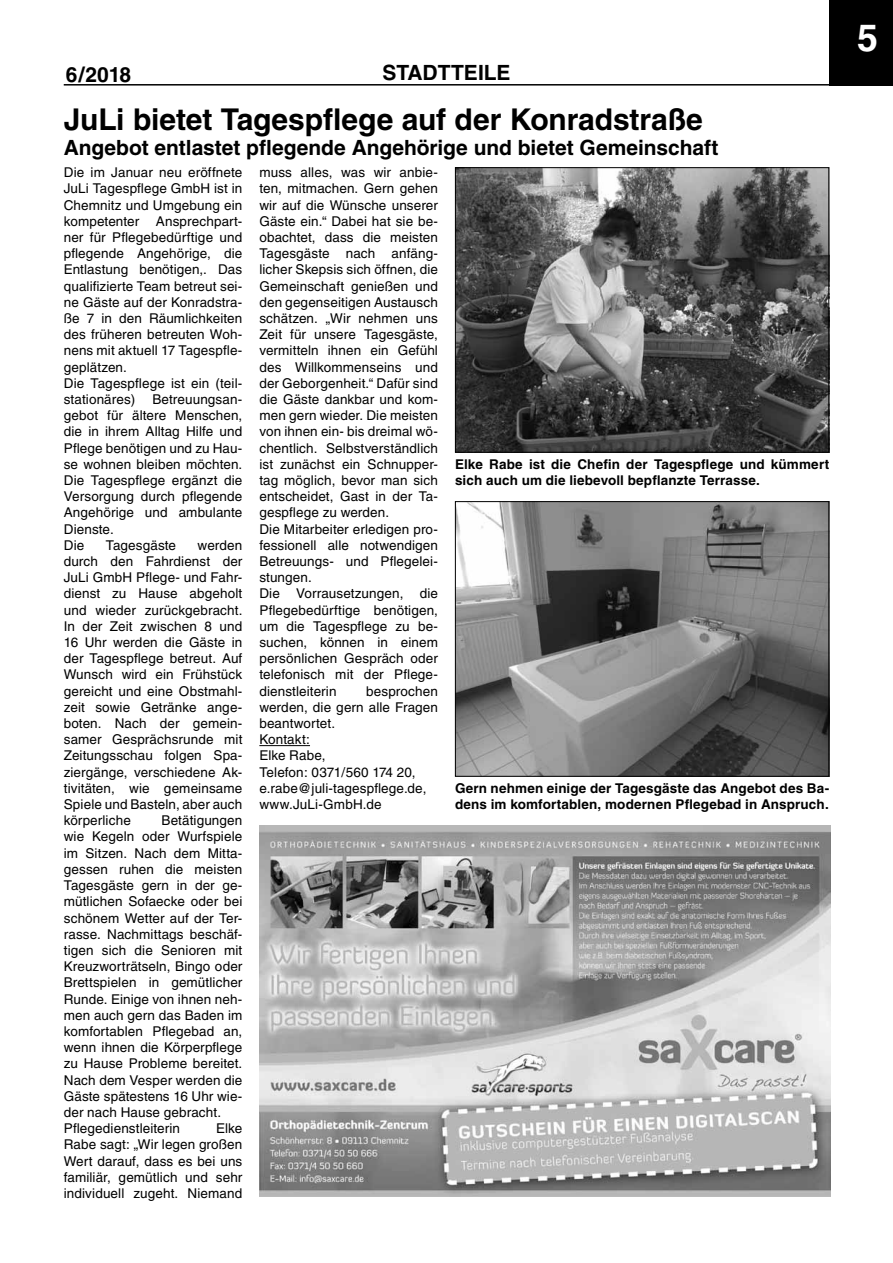
<style>
.page{position:relative;width:893px;height:1263px;background:#fff}
.page>*{position:absolute;margin:0;border:0;box-sizing:border-box;transform-origin:0 0}
.t1{font:700 37.5px "Helvetica";color:#fff}
.t2{font:700 30px "Helvetica";letter-spacing:-.005em;color:#000}
.t3{font:700 21px "Helvetica";letter-spacing:-.005em;color:#000}
.t4{font:13.5px/16.2px "Helvetica";letter-spacing:.01em;color:#000}
.t5{font:700 13.5px/16.2px "Helvetica";letter-spacing:.01em;color:#000}
</style>
<div class="page">
<div style="left:829px;top:0;width:64px;height:86px;background:#000"></div>
<hr style="left:64px;top:84px;width:765px;height:2px;background:#000">
<img style="left:259px;top:825px;width:571px;height:371px">
<hr style="left:259px;top:745px;width:51px;height:1px;background:#000">
<img style="left:457px;top:169px;width:370px;height:282px">
<div style="left:455px;top:167px;width:374px;height:286px;border:1px solid #000"></div>
<img style="left:457px;top:503px;width:370px;height:272px">
<div style="left:455px;top:501px;width:374px;height:276px;border:1px solid #000"></div>
<h3 class="t3" style="left:66px;top:62px;width:67px">6/2018</h3>
<h3 class="t3" style="left:382px;top:60px;width:14px">stadttei</h3>
<h3 class="t3" style="left:484px;top:60px;width:26px">le</h3>
<h2 class="t2" style="left:64px;top:101px;width:640px">JuLi bietet Tagespflege auf der Konradstraße</h2>
<h3 class="t3" style="left:64px;top:135px;width:656px">Angebot entlastet pflegende Angehörige und bietet Gemeinschaft</h3>
<p class="t4" style="left:259px;top:164px;width:180px">muss alles, was wir anbie&shy;ten, mitmachen. Gern gehen wir auf die Wünsche unserer<br>Gäste ein.“ Dabei hat sie be&shy;obachtet, dass die meisten<br>Tagesgäste nach anfäng&shy;licher Skepsis sich öffnen, die<br>Gemeinschaft genießen und den gegenseitigen Austausch schätzen. „Wir nehmen uns<br>Zeit für unsere Tagesgäste, vermitteln ihnen ein Gefühl des Willkommenseins und der Geborgenheit.“ Dafür sind die Gäste dankbar und kom&shy;men gern wieder. Die meisten von ihnen ein- bis dreimal wö&shy;chentlich. Selbstverständlich ist zunächst ein Schnupper&shy;tag möglich, bevor man sich entscheidet, Gast in der Ta&shy;gespflege zu werden.<br>Die Mitarbeiter erledigen pro&shy;fessionell alle notwendigen<br>Betreuungs- und Pflegelei&shy;stungen.<br>Die Vorrausetzungen, die<br>Pflegebedürftige benötigen, um die Tagespflege zu be&shy;suchen, können in einem persönlichen Gespräch oder telefonisch mit der Pflege&shy;dienstleiterin</p>
<p class="t4" style="left:64px;top:164px;width:180px">Die im Januar neu eröffnete<br>JuLi Tagespflege GmbH ist in<br>Chemnitz und Umgebung ein kompetenter Ansprechpart&shy;ner für Pflegebedürftige und pflegende Angehörige, die<br>Entlastung benötigen,. Das qualifizierte Team betreut sei&shy;ne Gäste auf der Konradstra&shy;ße 7 in den Räumlichkeiten des früheren betreuten Woh&shy;nens mit aktuell 17 Tagespfle&shy;geplätzen.<br>Die Tagespflege ist ein (teil&shy;stationäres)</p>
<p class="t4" style="left:64px;top:391px;width:180px;text-indent:89px">Betreuungsan&shy;gebot für ältere Menschen, die in ihrem Alltag Hilfe und<br>Pflege benötigen und zu Hau&shy;se wohnen bleiben möchten.<br>Die Tagespflege ergänzt die<br>Versorgung durch pflegende<br>Angehörige und ambulante<br>Dienste.<br>Die</p>
<p class="t5" style="left:455px;top:456px;width:376px">Elke Rabe ist die Chefin der Tagespflege und kümmert sich auch um die liebevoll bepflanzte Terrasse.</p>
<p class="t4" style="left:64px;top:537px;width:180px;text-align:justify;text-indent:134px">werden durch den Fahrdienst der JuLi GmbH Pflege- und Fahr&shy;dienst zu Hause abgeholt und wieder zurückgebracht.<br>In der Zeit zwischen 8 und 16 Uhr werden die Gäste in der Tagespflege betreut. Auf Wunsch wird ein Frühstück gereicht und eine Obstmahl&shy;zeit sowie Getränke ange&shy;boten. Nach der gemein&shy;samer Gesprächsrunde mit Zeitungsschau folgen Spa&shy;ziergänge, verschiedene Ak&shy;tivitäten, wie gemeinsame Spiele und Basteln, aber auch körperliche</p>
<p class="t4" style="left:106px;top:537px;width:72px">Tagesgäste</p>
<p class="t4" style="left:259px;top:683px;width:180px;text-indent:107px">besprochen werden, die gern alle Fragen beantwortet.<br>Kontakt:<br>Elke Rabe,<br>Telefon: 0371/560 174 20, e.rabe@juli-tagespflege.de, www.JuLi-GmbH.de</p>
<p class="t5" style="left:455px;top:780px;width:376px">Gern nehmen einige der Tagesgäste das Angebot des Ba&shy;dens im komfortablen, modernen Pflegebad in Anspruch.</p>
<p class="t4" style="left:64px;top:812px;width:180px;text-indent:98px">Betätigungen wie Kegeln oder Wurfspiele im Sitzen. Nach dem Mitta&shy;gessen ruhen die meisten<br>Tagesgäste gern in der ge&shy;mütlichen Sofaecke oder bei schönem Wetter auf der Ter&shy;rasse. Nachmittags beschäf&shy;tigen sich die Senioren mit<br>Kreuzworträtseln, Bingo oder<br>Brettspielen in gemütlicher<br>Runde. Einige von ihnen neh&shy;men auch gern das Baden im komfortablen Pflegebad an, wenn ihnen die Körperpflege zu Hause Probleme bereitet.<br>Nach dem Vesper werden die<br>Gäste spätestens 16 Uhr wie&shy;der nach Hause gebracht.<br>Pflegedienstleiterin</p>
<p class="t4" style="left:64px;top:1120px;width:180px;text-align:justify;text-indent:152px">Elke Rabe sagt: „Wir legen großen Wert darauf, dass es bei uns familiär, gemütlich und sehr individuell zugeht. Niemand</p>
<h1 class="t1" style="left:857px;top:15px;width:22px">5</h1>
</div>
